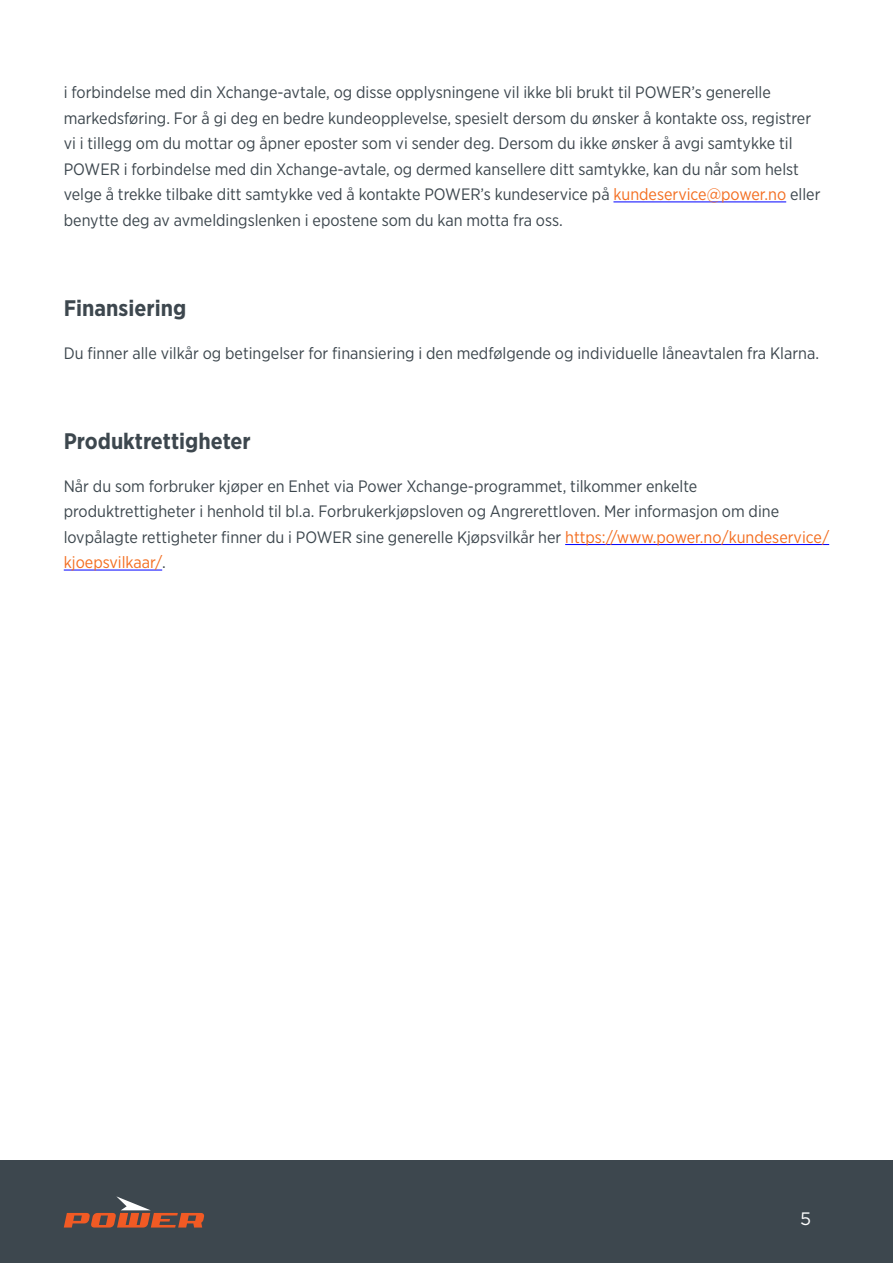
<style>
.page{position:relative;width:893px;height:1263px;background:#fff}
.page>*{position:absolute;margin:0;border:0;box-sizing:border-box;transform-origin:0 0}
.Subheading{font:700 22.5px "Gotham Narrow";color:#3d474e}
.t1{font:18px "Gotham";color:#fff}
.Book_Narrow{font:16.5px/25.5px "Gotham Narrow";color:#3d474e}
.s1{color:#f36e21}
</style>
<div class="page">
<div style="left:0;top:1161px;width:893px;height:102px;background:#3d474e"></div>
<svg style="left:64px;top:1196px;width:140px;height:31px"></svg>
<hr style="left:613px;top:201px;width:173px;height:1px;background:#00f">
<hr style="left:565px;top:544px;width:264px;height:1px;background:#00f">
<hr style="left:64px;top:570px;width:98px;height:1px;background:#00f">
<p class="Book_Narrow" style="left:64px;top:79px;width:758px">i forbindelse med din Xchange-avtale, og disse opplysningene vil ikke bli brukt til POWER’s generelle markedsføring. For å gi deg en bedre kundeopplevelse, spesielt dersom du ønsker å kontakte oss, registrer vi i tillegg om du mottar og åpner eposter som vi sender deg. Dersom du ikke ønsker å avgi samtykke til POWER i forbindelse med din Xchange-avtale, og dermed kansellere ditt samtykke, kan du når som helst velge å trekke tilbake ditt samtykke ved å kontakte POWER’s kundeservice på <span class="s1">kundeservice@power.no</span> eller benytte deg av avmeldingslenken i epostene som du kan motta fra oss.</p>
<p class="Subheading" style="left:64px;top:294px;width:124px">Finansiering</p>
<p class="Book_Narrow" style="left:64px;top:340px;width:757px">Du finner alle vilkår og betingelser for finansiering i den medfølgende og individuelle låneavtalen fra Klarna.</p>
<p class="Subheading" style="left:64px;top:427px;width:189px">Produktrettigheter</p>
<p class="Book_Narrow" style="left:64px;top:473px;width:767px">Når du som forbruker kjøper en Enhet via Power Xchange-programmet, tilkommer enkelte produktrettigheter i henhold til bl.a. Forbrukerkjøpsloven og Angrerettloven. Mer informasjon om dine lovpålagte rettigheter finner du i POWER sine generelle Kjøpsvilkår her <span class="s1">https://www.power.no/kundeservice/ kjoepsvilkaar/</span>.</p>
<p class="t1" style="left:800px;top:1207px;width:13px">5</p>
</div>
